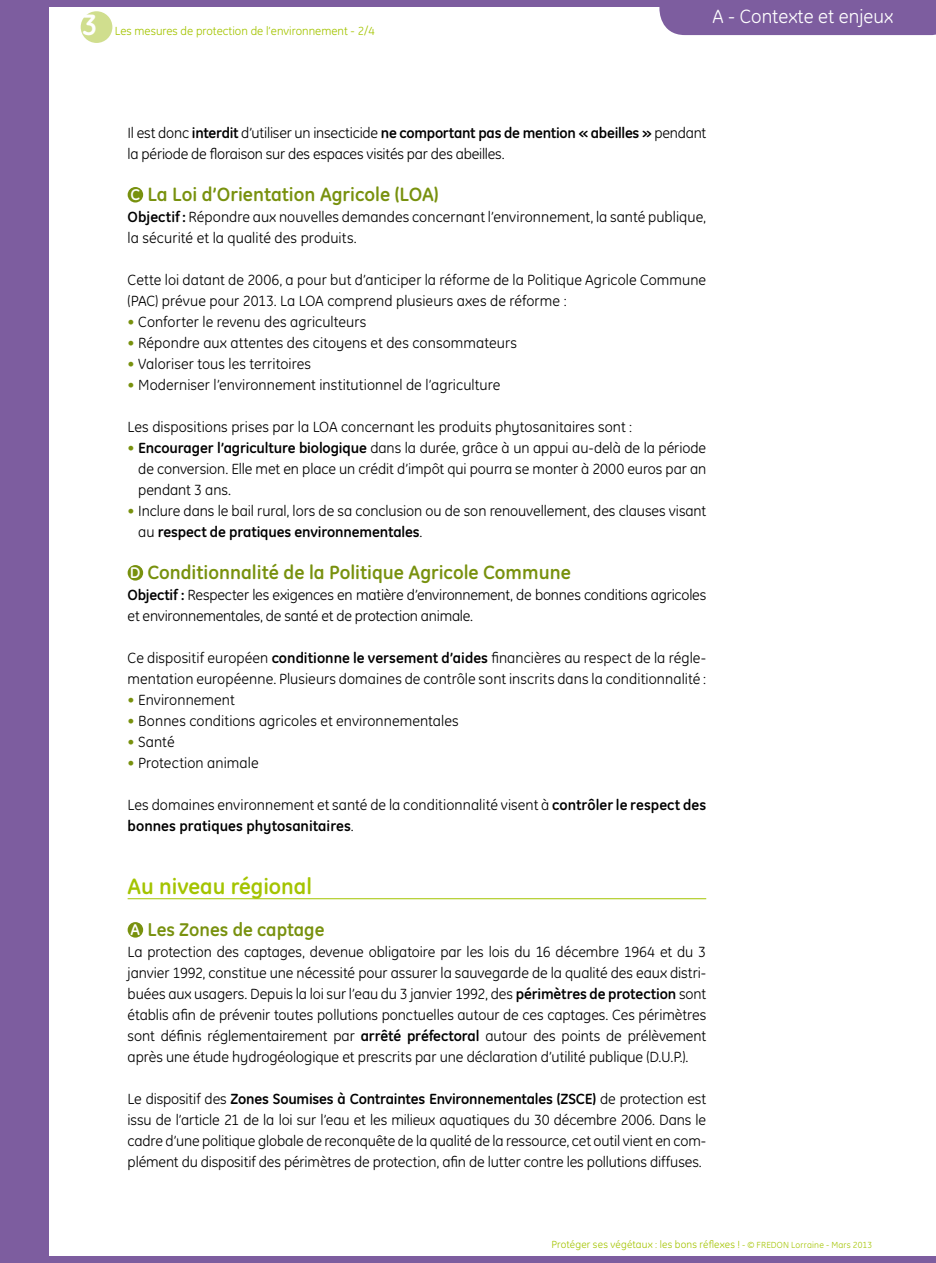
<style>
.page{position:relative;width:936px;height:1263px;background:#fff}
.page>*{position:absolute;margin:0;border:0;box-sizing:border-box;transform-origin:0 0}
.t1{font:700 30px "GE Inspira";color:#fff}
.t2{font:700 22.5px "GE Inspira";color:#a4c400}
.t3{font:700 19.5px "GE Inspira";color:#78910e}
.t4{font:19.5px "GE Inspira";color:#fff}
.t5{font:700 18.75px "GE Inspira";color:#78910e}
.t6{font:15px/21px "GE Inspira";color:#000}
.t7{font:12px "GE Inspira";color:#a4c400}
.t8{font:10.5px "GE Inspira";letter-spacing:.02em;color:#a4c400}
.s1{font-weight:700}
.s2{font-size:15.9px;color:#fff}
.s3{color:#78910e}
.s4{font-size:9px}
</style>
<div class="page">
<div style="left:0;top:0;width:49px;height:1263px;background:#7d5d9f"></div>
<div style="left:43px;top:0;width:892px;height:6px;background:#7d5d9f"></div>
<div style="left:659px;top:6px;width:276px;height:29px;background:#7d5d9f"></div>
<div style="left:43px;top:1256px;width:892px;height:7px;background:#7d5d9f"></div>
<div style="left:81px;top:11px;width:31px;height:32px;background:#d0de8e;border-radius:50%"></div>
<hr style="left:128px;top:898px;width:578px;height:1px;background:#a4c400">
<div style="left:128px;top:187px;width:15px;height:16px;background:#78910e;border-radius:50%"></div>
<div style="left:128px;top:565px;width:15px;height:16px;background:#78910e;border-radius:50%"></div>
<div style="left:128px;top:922px;width:15px;height:16px;background:#78910e;border-radius:50%"></div>
<h1 class="t1" style="left:82px;top:5px;width:17px">3</h1>
<p class="t7" style="left:115px;top:24px;width:261px">Les mesures de protection de l’environnement - 2/4</p>
<h3 class="t4" style="left:712px;top:6px;width:182px">A - Contexte et enjeux</h3>
<p class="t6" style="left:128px;top:122px;width:580px">Il est donc <span class="s1">interdit</span> d’utiliser un insecticide <span class="s1">ne comportant pas de mention « abeilles »</span> pendant la période de floraison sur des espaces visités par des abeilles.</p>
<h3 class="t3" style="left:130px;top:182px;width:309px"><span class="s2">C</span> La Loi d’Orientation Agricole (LOA)</h3>
<p class="t6" style="left:128px;top:206px;width:580px"><span class="s1">Objectif :</span> Répondre aux nouvelles demandes concernant l’environnement, la santé publique, la sécurité et la qualité des produits.</p>
<p class="t6" style="left:128px;top:269px;width:580px">Cette loi datant de 2006, a pour but d’anticiper la réforme de la Politique Agricole Commune (PAC) prévue pour 2013. La LOA comprend plusieurs axes de réforme :</p>
<p class="t6" style="left:128px;top:311px;width:240px"><span class="s3">•</span> Conforter le revenu des agriculteurs</p>
<p class="t6" style="left:128px;top:332px;width:391px"><span class="s3">•</span> Répondre aux attentes des citoyens et des consommateurs</p>
<p class="t6" style="left:128px;top:353px;width:185px"><span class="s3">•</span> Valoriser tous les territoires</p>
<p class="t6" style="left:128px;top:374px;width:374px"><span class="s3">•</span> Moderniser l’environnement institutionnel de l’agriculture</p>
<p class="t6" style="left:128px;top:416px;width:506px">Les dispositions prises par la LOA concernant les produits phytosanitaires sont :</p>
<p class="t6" style="left:138px;top:437px;width:569px;text-align:justify;text-indent:-11px"><span class="s3">•</span> <span class="s1">Encourager l’agriculture biologique</span> dans la durée, grâce à un appui au-delà de la période de conversion. Elle met en place un crédit d’impôt qui pourra se monter à 2000 euros par an pendant 3 ans.</p>
<p class="t6" style="left:138px;top:500px;width:569px;text-indent:-11px"><span class="s3">•</span> Inclure dans le bail rural, lors de sa conclusion ou de son renouvellement, des clauses visant au <span class="s1">respect de pratiques environnementales</span>.</p>
<h3 class="t3" style="left:130px;top:560px;width:442px"><span class="s2">D</span> Conditionnalité de la Politique Agricole Commune</h3>
<p class="t6" style="left:128px;top:584px;width:580px"><span class="s1">Objectif :</span> Respecter les exigences en matière d’environnement, de bonnes conditions agricoles et environnementales, de santé et de protection animale.</p>
<p class="t6" style="left:128px;top:647px;width:580px">Ce dispositif européen <span class="s1">conditionne le versement d’aides</span> financières au respect de la régle&shy;mentation européenne. Plusieurs domaines de contrôle sont inscrits dans la conditionnalité :</p>
<p class="t6" style="left:128px;top:689px;width:109px"><span class="s3">•</span> Environnement</p>
<p class="t6" style="left:128px;top:710px;width:332px"><span class="s3">•</span> Bonnes conditions agricoles et environnementales</p>
<p class="t6" style="left:128px;top:731px;width:48px"><span class="s3">•</span> Santé</p>
<p class="t6" style="left:128px;top:752px;width:132px"><span class="s3">•</span> Protection animale</p>
<p class="t6" style="left:128px;top:794px;width:580px">Les domaines environnement et santé de la conditionnalité visent à <span class="s1">contrôler le respect des bonnes pratiques phytosanitaires</span>.</p>
<h2 class="t2" style="left:128px;top:872px;width:186px">Au niveau régional</h2>
<p class="t5" style="left:130px;top:918px;width:195px"><span class="s2">A</span> Les Zones de captage</p>
<p class="t6" style="left:128px;top:941px;width:580px;text-align:justify">La protection des captages, devenue obligatoire par les lois du 16 décembre 1964 et du 3 janvier 1992, constitue une nécessité pour assurer la sauvegarde de la qualité des eaux distri&shy;buées aux usagers. Depuis la loi sur l’eau du 3 janvier 1992, des <span class="s1">périmètres de protection</span> sont établis afin de prévenir toutes pollutions ponctuelles autour de ces captages. Ces périmètres sont définis réglementairement par <span class="s1">arrêté préfectoral</span> autour des points de prélèvement après une étude hydrogéologique et prescrits par une déclaration d’utilité publique (D.U.P.).</p>
<p class="t6" style="left:128px;top:1088px;width:580px;text-align:justify">Le dispositif des <span class="s1">Zones Soumises à Contraintes Environnementales (ZSCE)</span> de protection est issu de l’article 21 de la loi sur l’eau et les milieux aquatiques du 30 décembre 2006. Dans le cadre d’une politique globale de reconquête de la qualité de la ressource, cet outil vient en com&shy;plément du dispositif des périmètres de protection, afin de lutter contre les pollutions diffuses.</p>
<p class="t8" style="left:551px;top:1238px;width:322px">Protéger ses végétaux : les bons réflexes ! <span class="s4">- © FREDON Lorraine - Mars 2013</span></p>
</div>
